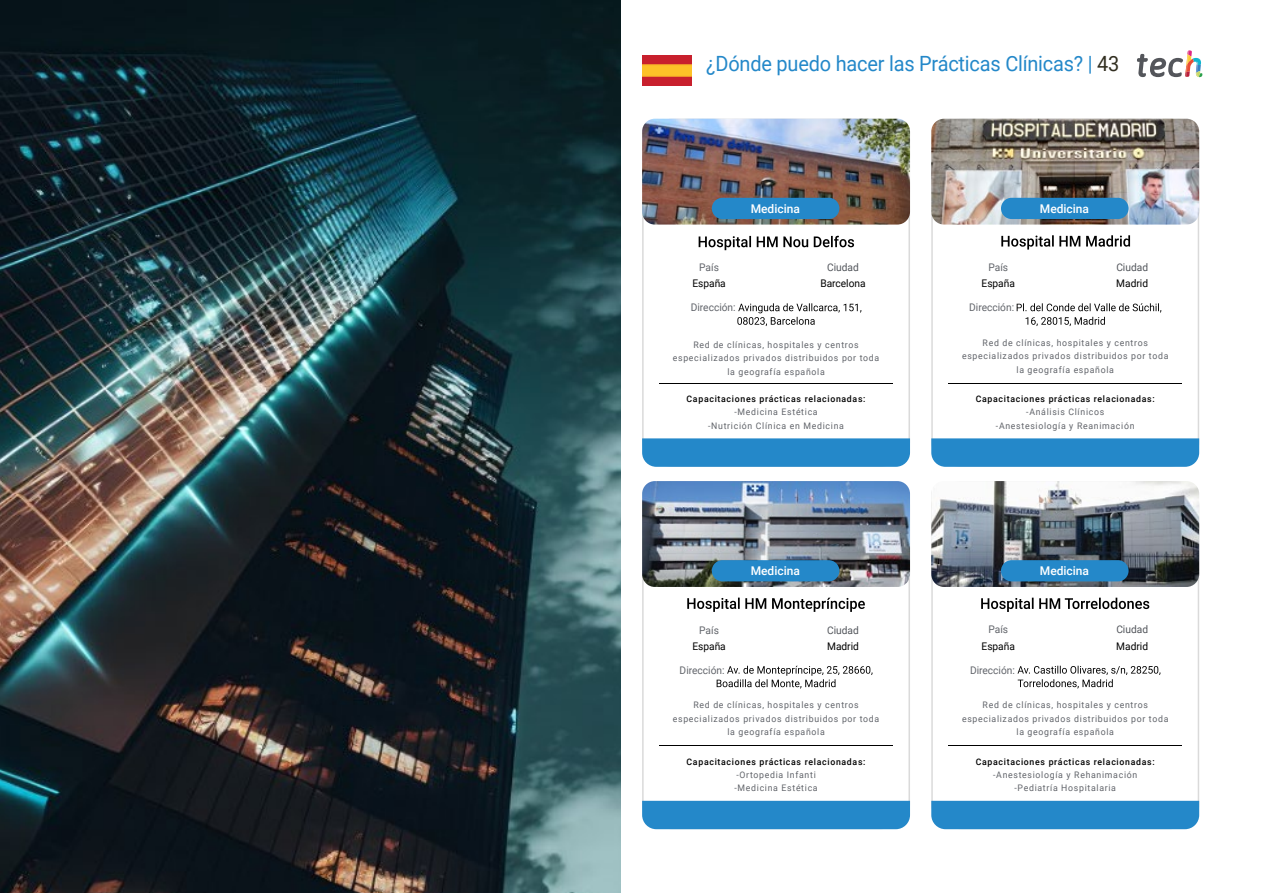
<style>
.page{position:relative;width:1263px;height:893px;background:#fff}
.page>*{position:absolute;margin:0;border:0;box-sizing:border-box;transform-origin:0 0}
.t1{font:21px "Roboto";letter-spacing:-.01em;color:#2488c9;scale:.95 1}
.t2{font:500 12px "Roboto";color:#fff}
.t3{font:10.5px "Roboto";color:#61646a}
.t4{font:10.5px "Roboto";color:#000}
.t5{font:10.5px "Roboto";color:#52555b}
.t6{font:9px/13.5px "Roboto";letter-spacing:.08em;color:#61646a;text-align:center}
.t7{font:500 9px "Roboto";letter-spacing:.08em;color:#000}
.s1{color:#312e20}
</style>
<div class="page">
<img style="left:0;top:0;width:621px;height:893px">
<svg style="left:1137px;top:50px;width:65px;height:28px"></svg>
<img style="left:642px;top:56px;width:49px;height:29px">
<svg style="left:642px;top:118px;width:269px;height:325px"></svg>
<img style="left:642px;top:119px;width:268px;height:106px">
<div style="left:712px;top:198px;width:127px;height:21px;background:#2488c9;border-radius:11px"></div>
<svg style="left:642px;top:438px;width:268px;height:29px;background:#2a8bca"></svg>
<hr style="left:659px;top:383px;width:234px;height:1px;background:#000">
<svg style="left:737px;top:303px;width:124px;height:23px"></svg>
<svg style="left:699px;top:236px;width:155px;height:14px"></svg>
<svg style="left:931px;top:118px;width:269px;height:337px"></svg>
<img style="left:931px;top:119px;width:268px;height:106px">
<div style="left:1001px;top:198px;width:127px;height:21px;background:#2488c9;border-radius:11px"></div>
<svg style="left:931px;top:438px;width:268px;height:29px;background:#2a8bca"></svg>
<hr style="left:948px;top:383px;width:234px;height:1px;background:#000">
<svg style="left:1001px;top:235px;width:129px;height:15px"></svg>
<svg style="left:1017px;top:303px;width:144px;height:23px"></svg>
<svg style="left:931px;top:505px;width:269px;height:325px"></svg>
<img style="left:931px;top:481px;width:268px;height:106px">
<div style="left:1001px;top:560px;width:127px;height:21px;background:#2488c9;border-radius:11px"></div>
<div style="left:931px;top:801px;width:268px;height:28px;background:#2488c9"></div>
<hr style="left:948px;top:745px;width:234px;height:1px;background:#000">
<svg style="left:981px;top:598px;width:168px;height:14px"></svg>
<svg style="left:1017px;top:666px;width:143px;height:23px"></svg>
<svg style="left:642px;top:561px;width:269px;height:269px"></svg>
<img style="left:642px;top:481px;width:268px;height:106px">
<div style="left:712px;top:560px;width:127px;height:21px;background:#2488c9;border-radius:11px"></div>
<div style="left:642px;top:801px;width:268px;height:28px;background:#2488c9"></div>
<hr style="left:659px;top:745px;width:234px;height:1px;background:#000">
<svg style="left:687px;top:598px;width:178px;height:14px"></svg>
<svg style="left:717px;top:666px;width:155px;height:23px"></svg>
<h1 class="t1" style="left:706px;top:49px;width:436px">¿Dónde puedo hacer las Prácticas Clínicas? | <span class="s1">43</span></h1>
<h2 class="t2" style="left:751px;top:200px;width:51px">Medicina</h2>
<h2 class="t2" style="left:1040px;top:200px;width:51px">Medicina</h2>
<p class="t3" style="left:699px;top:260px;width:21px">País</p>
<p class="t4" style="left:692px;top:276px;width:35px">España</p>
<p class="t5" style="left:827px;top:260px;width:33px">Ciudad</p>
<p class="t4" style="left:820px;top:276px;width:47px">Barcelona</p>
<p class="t3" style="left:988px;top:260px;width:21px">País</p>
<p class="t4" style="left:981px;top:276px;width:35px">España</p>
<p class="t5" style="left:1116px;top:260px;width:33px">Ciudad</p>
<p class="t4" style="left:1116px;top:276px;width:33px">Madrid</p>
<p class="t3" style="left:691px;top:300px;width:46px">Dirección:</p>
<p class="t6" style="left:673px;top:338px;width:208px">Red de clínicas, hospitales y centros especializados privados distribuidos por toda la geografía española</p>
<p class="t7" style="left:686px;top:393px;width:180px">Capacitaciones prácticas relacionadas:</p>
<p class="t6" style="left:708px;top:405px;width:137px">-Medicina Estética<br>-Nutrición Clínica en Medicina</p>
<p class="t3" style="left:969px;top:300px;width:46px">Dirección:</p>
<p class="t6" style="left:962px;top:335px;width:208px">Red de clínicas, hospitales y centros especializados privados distribuidos por toda la geografía española</p>
<p class="t7" style="left:976px;top:393px;width:180px">Capacitaciones prácticas relacionadas:</p>
<p class="t6" style="left:996px;top:405px;width:140px">-Análisis Clínicos -Anestesiología y Reanimación</p>
<h2 class="t2" style="left:751px;top:563px;width:51px">Medicina</h2>
<h2 class="t2" style="left:1040px;top:563px;width:51px">Medicina</h2>
<p class="t3" style="left:699px;top:622px;width:21px">País</p>
<p class="t4" style="left:692px;top:639px;width:35px">España</p>
<p class="t5" style="left:827px;top:622px;width:33px">Ciudad</p>
<p class="t4" style="left:827px;top:639px;width:33px">Madrid</p>
<p class="t3" style="left:988px;top:622px;width:21px">País</p>
<p class="t4" style="left:981px;top:639px;width:35px">España</p>
<p class="t5" style="left:1116px;top:622px;width:33px">Ciudad</p>
<p class="t4" style="left:1116px;top:639px;width:33px">Madrid</p>
<p class="t3" style="left:680px;top:662px;width:46px">Dirección:</p>
<p class="t6" style="left:673px;top:698px;width:208px">Red de clínicas, hospitales y centros especializados privados distribuidos por toda la geografía española</p>
<p class="t7" style="left:686px;top:755px;width:180px">Capacitaciones prácticas relacionadas:</p>
<p class="t6" style="left:734px;top:768px;width:85px;text-align:left">-Ortopedia Infanti -Medicina Estética</p>
<p class="t3" style="left:970px;top:662px;width:46px">Dirección:</p>
<p class="t6" style="left:962px;top:698px;width:208px">Red de clínicas, hospitales y centros especializados privados distribuidos por toda la geografía española</p>
<p class="t7" style="left:976px;top:755px;width:180px">Capacitaciones prácticas relacionadas:</p>
<p class="t6" style="left:993px;top:768px;width:146px">-Anestesiología y Rehanimación -Pediatría Hospitalaria</p>
</div>
